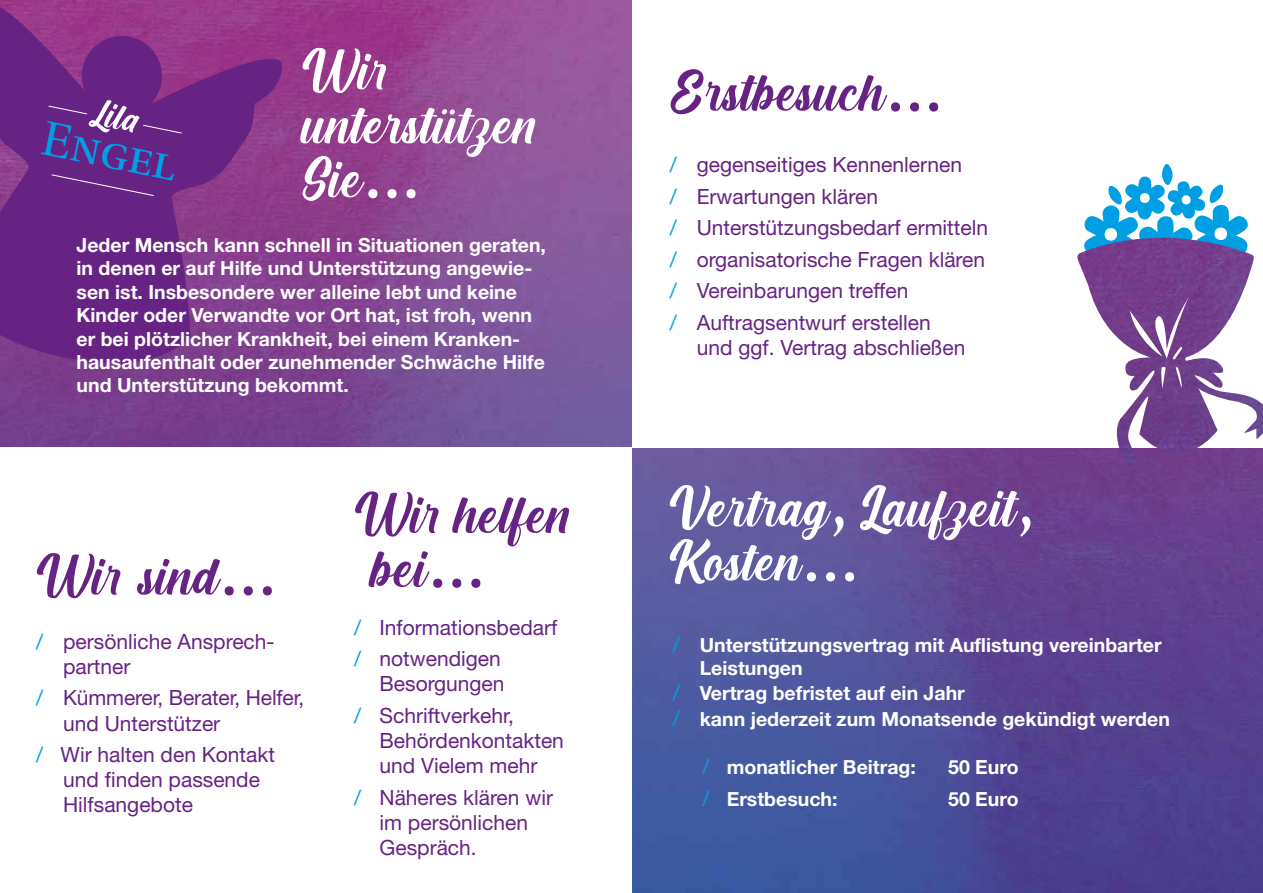
<style>
.page{position:relative;width:1263px;height:893px;background:#fff}
.page>*{position:absolute;margin:0;border:0;box-sizing:border-box;transform-origin:0 0}
.t1{font:72px/54px "Cream Cake";color:#fff}
.t2{font:72px/54px "Cream Cake";color:#662383}
.t3{font:48.6px "Utopia Regular SC";color:#009fe3}
.t4{font:21px/25.2px "Helvetica Neue LT Std";color:#662383}
.t5{font:700 19.5px/23.4px "Helvetica Neue LT Pro";color:#fff}
.s1{font-family:"Utopia Regular SC"}
.s2{color:#009fe3}
.s3{font-family:"Helvetica Neue LT Std";font-weight:400;font-size:21px;color:#009fe3}
</style>
<div class="page">
<img style="left:0;top:0;width:1263px;height:893px">
<div style="left:631px;top:0;width:632px;height:448px;background:#fff"></div>
<div style="left:0;top:448px;width:631px;height:445px;background:#fff"></div>
<svg style="left:0;top:0;width:285px;height:374px;background:#772e86"></svg>
<svg style="left:48px;top:100px;width:135px;height:34px;background:#7b4194"></svg>
<svg style="left:51px;top:174px;width:103px;height:22px;background:#6c2d88"></svg>
<img style="left:1077px;top:252px;width:186px;height:227px">
<svg style="left:1082px;top:164px;width:167px;height:110px"></svg>
<h2 class="t3" style="left:47px;top:111px;width:138px;rotate:11deg">Engel</h2>
<h1 class="t1" style="left:303px;top:43px;width:234px">Wir unterstützen<br>Sie<span class="s1">...</span></h1>
<p class="t5" style="left:77px;top:233px;width:471px">Jeder Mensch kann schnell in Situationen geraten, in denen er auf Hilfe und Unterstützung angewie&shy;sen ist. Insbesondere wer alleine lebt und keine Kinder oder Verwandte vor Ort hat, ist froh, wenn er bei plötzlicher Krankheit, bei einem Kranken&shy;hausaufenthalt oder zunehmender Schwäche Hilfe und Unterstützung bekommt.</p>
<h1 class="t2" style="left:37px;top:548px;width:241px">Wir sind<span class="s1">...</span></h1>
<p class="t4" style="left:63px;top:628px;width:213px;text-indent:-27px"><span class="s2">/</span> persönliche Ansprech&shy;partner</p>
<p class="t4" style="left:63px;top:685px;width:243px;text-indent:-27px"><span class="s2">/</span> Kümmerer, Berater, Helfer, und Unterstützer</p>
<p class="t4" style="left:63px;top:742px;width:213px;text-indent:-27px"><span class="s2">/</span> Wir halten den Kontakt und finden passende<br>Hilfsangebote</p>
<h1 class="t2" style="left:355px;top:487px;width:216px">Wir helfen bei<span class="s1">...</span></h1>
<p class="t4" style="left:354px;top:611px;width:205px;line-height:31.5px"><span class="s2">/</span> Informationsbedarf <span class="s2">/</span> notwendigen</p>
<p class="t4" style="left:354px;top:668px;width:162px;line-height:31.5px;text-indent:25px">Besorgungen <span class="s2">/</span> Schriftverkehr,</p>
<p class="t4" style="left:379px;top:728px;width:186px">Behördenkontakten und Vielem mehr</p>
<p class="t4" style="left:379px;top:784px;width:175px;text-indent:-25px"><span class="s2">/</span> Näheres klären wir im persönlichen<br>Gespräch.</p>
<h1 class="t2" style="left:671px;top:64px;width:274px">Erstbesuch<span class="s1">...</span></h1>
<p class="t4" style="left:670px;top:149px;width:320px;line-height:31.5px"><span class="s2">/</span> gegenseitiges Kennenlernen<br><span class="s2">/</span> Erwartungen klären<br><span class="s2">/</span> Unterstützungsbedarf ermitteln <span class="s2">/</span> organisatorische Fragen klären <span class="s2">/</span> Vereinbarungen treffen<br><span class="s2">/</span> Auftragsentwurf erstellen</p>
<p class="t4" style="left:697px;top:335px;width:270px">und ggf. Vertrag abschließen</p>
<h1 class="t1" style="left:670px;top:480px;width:367px">Vertrag<span class="s1">,</span> Laufzeit<span class="s1">,</span></h1>
<h1 class="t1" style="left:670px;top:534px;width:191px">Kosten<span class="s1">...</span></h1>
<p class="t5" style="left:700px;top:633px;width:463px;text-indent:-27px"><span class="s3">/</span> Unterstützungsvertrag mit Auflistung vereinbarter<br>Leistungen</p>
<p class="t5" style="left:673px;top:680px;width:499px;line-height:25.2px"><span class="s3">/</span> Vertrag befristet auf ein Jahr<br><span class="s3">/</span> kann jederzeit zum Monatsende gekündigt werden</p>
<p class="t5" style="left:702px;top:755px;width:215px"><span class="s3">/</span> monatlicher Beitrag:</p>
<p class="t5" style="left:948px;top:755px;width:72px">50 Euro</p>
<p class="t5" style="left:702px;top:787px;width:137px"><span class="s3">/</span> Erstbesuch:</p>
<p class="t5" style="left:948px;top:787px;width:72px">50 Euro</p>
</div>
